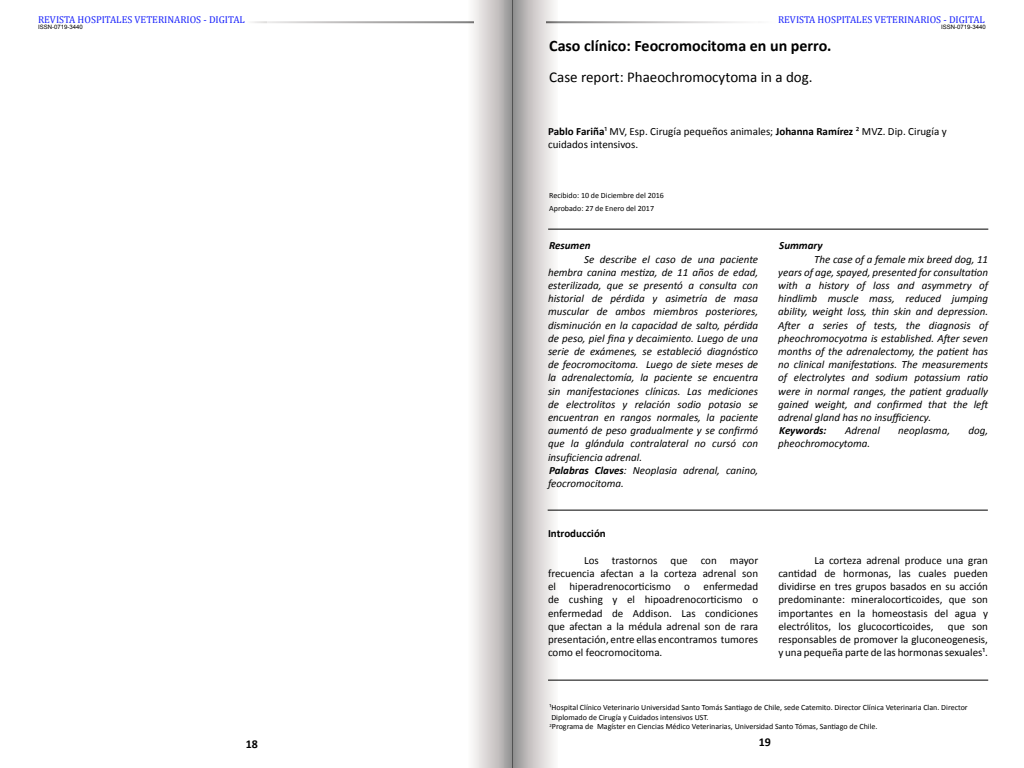
<style>
.page{position:relative;width:1024px;height:768px;background:#fff}
.page>*{position:absolute;margin:0;border:0;box-sizing:border-box;transform-origin:0 0}
.t1{font:700 16px "Calibri";color:#000}
.t2{font:15px "Calibri";color:#000}
.t3{font:700 12px "Calibri";color:#000}
.t4{font:italic 11px/13.2px "Calibri";color:#000;text-align:justify}
.t5{font:11px/13.2px "Calibri";color:#000;text-align:justify}
.t6{font:italic 700 11px "Calibri";color:#000}
.t7{font:700 11px "Calibri";color:#000}
.t8{font:10px "Cambria";color:#1922fb}
.t9{font:8px "Calibri";color:#000}
.t10{font:6px "Arial";color:#000}
.s1{font-weight:700}
</style>
<div class="page">
<svg style="left:513px;top:0;width:245px;height:768px"></svg>
<svg style="left:267px;top:0;width:246px;height:768px"></svg>
<hr style="left:548px;top:680px;width:440px;height:1px;background:#000">
<hr style="left:548px;top:510px;width:440px;height:1px;background:#000">
<hr style="left:548px;top:229px;width:440px;height:1px;background:#000">
<p class="t8" style="left:38px;top:13px;width:208px">REVISTA HOSPITALES VETERINARIOS - DIGITAL</p>
<p class="t8" style="left:778px;top:13px;width:208px">REVISTA HOSPITALES VETERINARIOS - DIGITAL</p>
<p class="t10" style="left:38px;top:23px;width:46px">ISSN-0719-3440</p>
<p class="t10" style="left:941px;top:23px;width:46px">ISSN-0719-3440</p>
<p class="t1" style="left:549px;top:36px;width:284px">Caso clínico: Feocromocitoma en un perro.</p>
<p class="t2" style="left:549px;top:68px;width:265px">Case report: Phaeochromocytoma in a dog.</p>
<p class="t5" style="left:548px;top:125px;width:400px"><span class="s1">Pablo Fariña</span>¹ MV, Esp. Cirugía pequeños animales; <span class="s1">Johanna Ramírez</span> ² MVZ. Dip. Cirugía y</p>
<p class="t5" style="left:548px;top:138px;width:91px">cuidados intensivos.</p>
<p class="t9" style="left:549px;top:190px;width:116px">Recibido: 10 de Diciembre del 2016</p>
<p class="t9" style="left:549px;top:203px;width:106px">Aprobado: 27 de Enero del 2017</p>
<p class="t6" style="left:549px;top:239px;width:43px">Resumen</p>
<p class="t4" style="left:548px;top:252px;width:212px;text-indent:36px">Se describe el caso de una paciente hembra canina mestiza, de 11 años de edad, esterilizada, que se presentó a consulta con historial de pérdida y asimetría de masa muscular de ambos miembros posteriores, disminución en la capacidad de salto, pérdida de peso, piel fina y decaimiento. Luego de una serie de exámenes, se estableció diagnóstico de feocromocitoma. Luego de siete meses de la adrenalectomía, la paciente se encuentra sin manifestaciones clínicas. Las mediciones de electrolitos y relación sodio potasio se encuentran en rangos normales, la paciente aumentó de peso gradualmente y se confirmó que la glándula contralateral no cursó con insuficiencia adrenal.</p>
<p class="t4" style="left:548px;top:463px;width:212px"><span class="s1">Palabras Claves</span>: Neoplasia adrenal, canino, feocromocitoma.</p>
<p class="t7" style="left:548px;top:527px;width:59px">Introducción</p>
<p class="t5" style="left:548px;top:554px;width:212px;text-indent:36px">Los trastornos que con mayor frecuencia afectan a la corteza adrenal son el hiperadrenocorticismo o enfermedad de cushing y el hipoadrenocorticismo o enfermedad de Addison. Las condiciones que afectan a la médula adrenal son de rara presentación, entre ellas encontramos tumores como el feocromocitoma.</p>
<p class="t6" style="left:779px;top:239px;width:45px">Summary</p>
<p class="t4" style="left:778px;top:252px;width:213px;text-indent:36px">The case of a female mix breed dog, 11 years of age, spayed, presented for consultation with a history of loss and asymmetry of hindlimb muscle mass, reduced jumping ability, weight loss, thin skin and depression.<br>After a series of tests, the diagnosis of pheochromocyotma is established. After seven months of the adrenalectomy, the patient has no clinical manifestations. The measurements of electrolytes and sodium potassium ratio were in normal ranges, the patient gradually gained weight, and confirmed that the left adrenal gland has no insufficiency.</p>
<p class="t6" style="left:779px;top:424px;width:49px">Keywords:</p>
<p class="t4" style="left:845px;top:424px;width:36px">Adrenal</p>
<p class="t4" style="left:898px;top:424px;width:53px">neoplasma,</p>
<p class="t4" style="left:969px;top:424px;width:21px">dog,</p>
<p class="t4" style="left:778px;top:437px;width:94px">pheochromocytoma.</p>
<p class="t5" style="left:778px;top:554px;width:211px;text-indent:36px">La corteza adrenal produce una gran cantidad de hormonas, las cuales pueden dividirse en tres grupos basados en su acción predominante: mineralocorticoides, que son importantes en la homeostasis del agua y electrólitos, los glucocorticoides,</p>
<p class="t5" style="left:778px;top:620px;width:211px;text-indent:170px">que son responsables de promover la gluconeogenesis, y una pequeña parte de las hormonas sexuales¹.</p>
<p class="t9" style="left:550px;top:702px;width:420px">¹Hospital Clínico Veterinario Universidad Santo Tomás Santiago de Chile, sede Catemito. Director Clínica Veterinaria Clan. Director</p>
<p class="t9" style="left:551px;top:712px;width:159px">Diplomado de Cirugía y Cuidados intensivos UST.</p>
<p class="t9" style="left:550px;top:722px;width:330px"><sup>2</sup>Programa de Magíster en Ciencias Médico Veterinarias, Universidad Santo Tómas, Santiago de Chile.</p>
<p class="t3" style="left:246px;top:737px;width:14px">18</p>
<p class="t3" style="left:759px;top:734px;width:14px">19</p>
</div>
